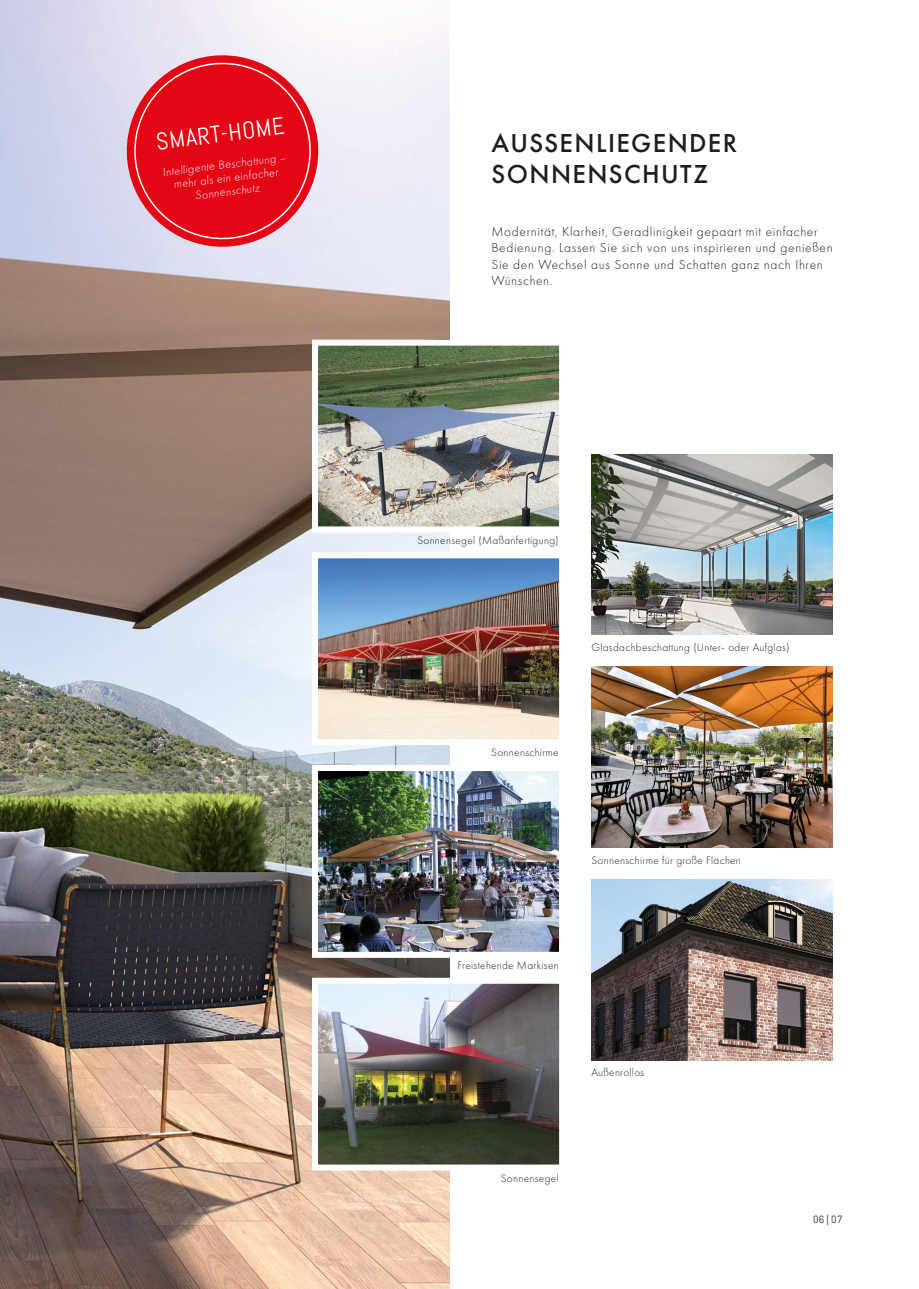
<style>
.page{position:relative;width:919px;height:1289px;background:#fff}
.page>*{position:absolute;margin:0;border:0;box-sizing:border-box;transform-origin:0 0}
.t1{font:500 27px "Futura PT";letter-spacing:.05em;color:#1d1d1b}
.t2{font:24px "Abel";color:#fff}
.t3{font:300 13.5px/16.5px "Futura PT";letter-spacing:.05em;color:#1d1d1b}
.t4{font:italic 300 12px "Futura PT";color:#fff}
.t5{font:300 11.25px "Futura PT";letter-spacing:.03em;color:#1d1d1b}
.t6{font:10.5px "Abel";color:#1d1d1b}
</style>
<div class="page">
<img style="left:0;top:0;width:449px;height:1288px">
<img style="left:591px;top:454px;width:241px;height:181px">
<img style="left:309px;top:549px;width:251px;height:199px">
<img style="left:591px;top:879px;width:241px;height:181px">
<img style="left:309px;top:762px;width:250px;height:198px">
<img style="left:309px;top:336px;width:251px;height:199px">
<svg style="left:121px;top:50px;width:203px;height:202px"></svg>
<img style="left:309px;top:974px;width:251px;height:199px">
<img style="left:591px;top:666px;width:241px;height:181px">
<p class="t2" style="left:154px;top:126px;width:130px;rotate:-7deg">SMART-HOME</p>
<p class="t4" style="left:162px;top:165px;width:125px;rotate:-7deg">Intelligente Beschattung –</p>
<p class="t4" style="left:173px;top:178px;width:106px;rotate:-7deg">mehr als ein einfacher</p>
<p class="t4" style="left:194px;top:189px;width:67px;rotate:-7deg">Sonnenschutz</p>
<p class="t1" style="left:491px;top:127px;width:247px">AUSSENLIEGENDER</p>
<p class="t1" style="left:491px;top:157px;width:218px">SONNENSCHUTZ</p>
<p class="t3" style="left:491px;top:223px;width:343px">Modernität, Klarheit, Geradlinigkeit gepaart mit einfacher Bedienung. Lassen Sie sich von uns inspirieren und genießen Sie den Wechsel aus Sonne und Schatten ganz nach Ihren Wünschen.</p>
<p class="t5" style="left:417px;top:533px;width:143px">Sonnensegel (Maßanfertigung)</p>
<p class="t5" style="left:591px;top:640px;width:200px">Glasdachbeschattung (Unter- oder Aufglas)</p>
<p class="t5" style="left:491px;top:746px;width:69px">Sonnenschirme</p>
<p class="t5" style="left:591px;top:853px;width:151px">Sonnenschirme für große Flächen</p>
<p class="t5" style="left:457px;top:958px;width:103px">Freistehende Markisen</p>
<p class="t5" style="left:591px;top:1066px;width:54px">Außenrollos</p>
<p class="t5" style="left:500px;top:1171px;width:59px">Sonnensegel</p>
<p class="t6" style="left:813px;top:1212px;width:31px">06|07</p>
</div>
